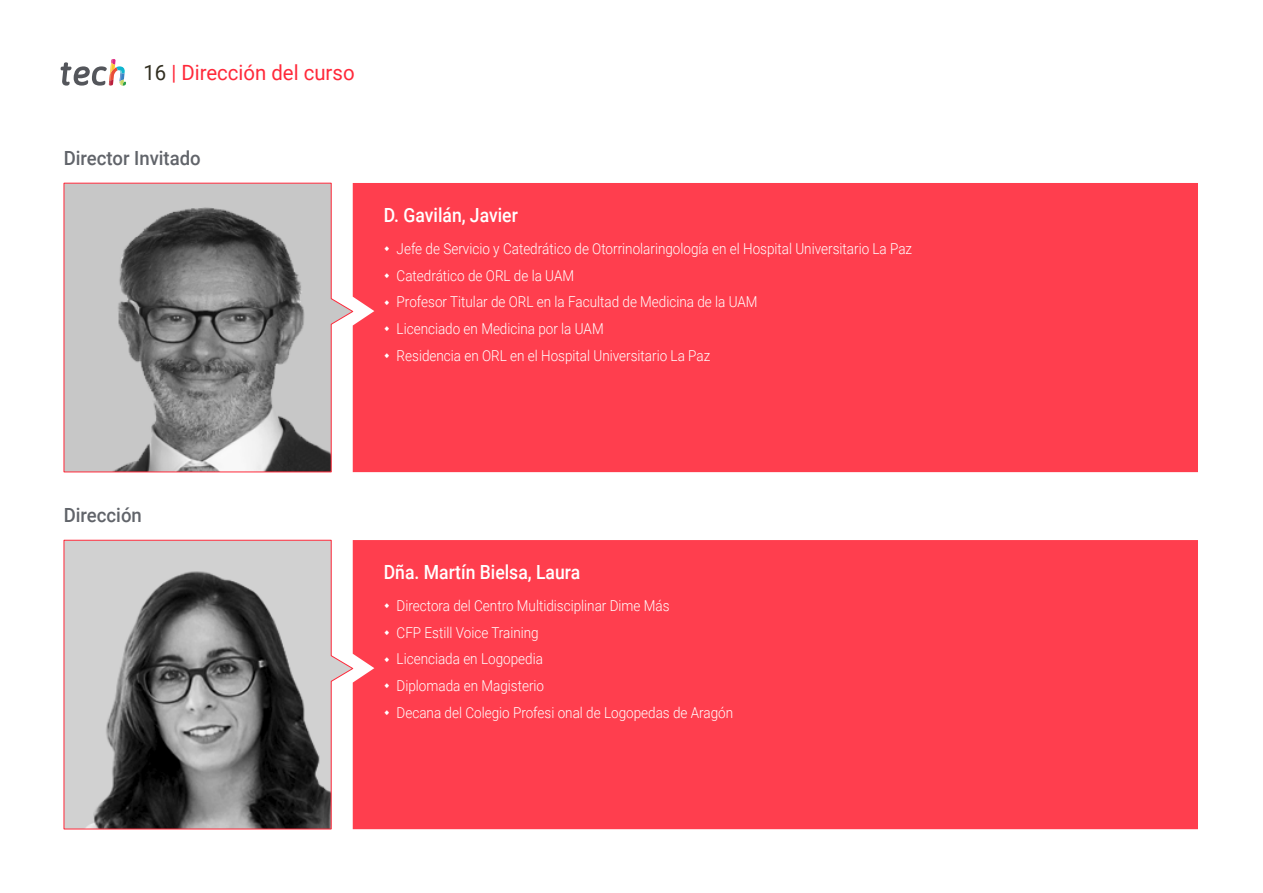
<style>
.page{position:relative;width:1263px;height:893px;background:#fff}
.page>*{position:absolute;margin:0;border:0;box-sizing:border-box;transform-origin:0 0}
.t1{font:21px "Roboto";color:#ff293a}
.t2{font:500 19.5px "Roboto";color:#fff;scale:.9 1}
.t3{font:500 19.5px "Roboto";color:#61646a;scale:.95 1}
.t4{font:300 15px/26.7px "Roboto";color:#fff;scale:.9 1}
.s1{color:#312e20}
</style>
<div class="page">
<svg style="left:61px;top:59px;width:65px;height:27px"></svg>
<div style="left:353px;top:540px;width:845px;height:289px;background:#ff3e4e"></div>
<svg style="left:64px;top:540px;width:289px;height:289px;background:#918e8f"></svg>
<div style="left:353px;top:183px;width:845px;height:289px;background:#ff3e4e"></div>
<svg style="left:64px;top:183px;width:289px;height:289px;background:#a2a0a0"></svg>
<svg style="left:385px;top:603px;width:4px;height:5px"></svg>
<svg style="left:385px;top:630px;width:4px;height:5px"></svg>
<svg style="left:385px;top:657px;width:4px;height:5px"></svg>
<svg style="left:385px;top:684px;width:4px;height:5px"></svg>
<svg style="left:385px;top:710px;width:4px;height:5px"></svg>
<svg style="left:385px;top:246px;width:4px;height:5px"></svg>
<svg style="left:385px;top:273px;width:4px;height:5px"></svg>
<svg style="left:385px;top:300px;width:4px;height:5px"></svg>
<svg style="left:385px;top:326px;width:4px;height:5px"></svg>
<svg style="left:385px;top:353px;width:4px;height:5px"></svg>
<h1 class="t1" style="left:144px;top:57px;width:213px"><span class="s1">16</span> | Dirección del curso</h1>
<h2 class="t3" style="left:64px;top:144px;width:146px">Director Invitado</h2>
<h2 class="t2" style="left:384px;top:202px;width:150px">D. Gavilán, Javier</h2>
<p class="t4" style="left:397px;top:235px;width:574px">Jefe de Servicio y Catedrático de Otorrinolaringología en el Hospital Universitario La Paz Catedrático de ORL de la UAM<br>Profesor Titular de ORL en la Facultad de Medicina de la UAM<br>Licenciado en Medicina por la UAM<br>Residencia en ORL en el Hospital Universitario La Paz</p>
<h2 class="t3" style="left:64px;top:501px;width:84px">Dirección</h2>
<h2 class="t2" style="left:384px;top:559px;width:220px">Dña. Martín Bielsa, Laura</h2>
<p class="t4" style="left:397px;top:592px;width:375px">Directora del Centro Multidisciplinar Dime Más<br>CFP Estill Voice Training<br>Licenciada en Logopedia<br>Diplomada en Magisterio<br>Decana del Colegio Profesi onal de Logopedas de Aragón</p>
</div>
